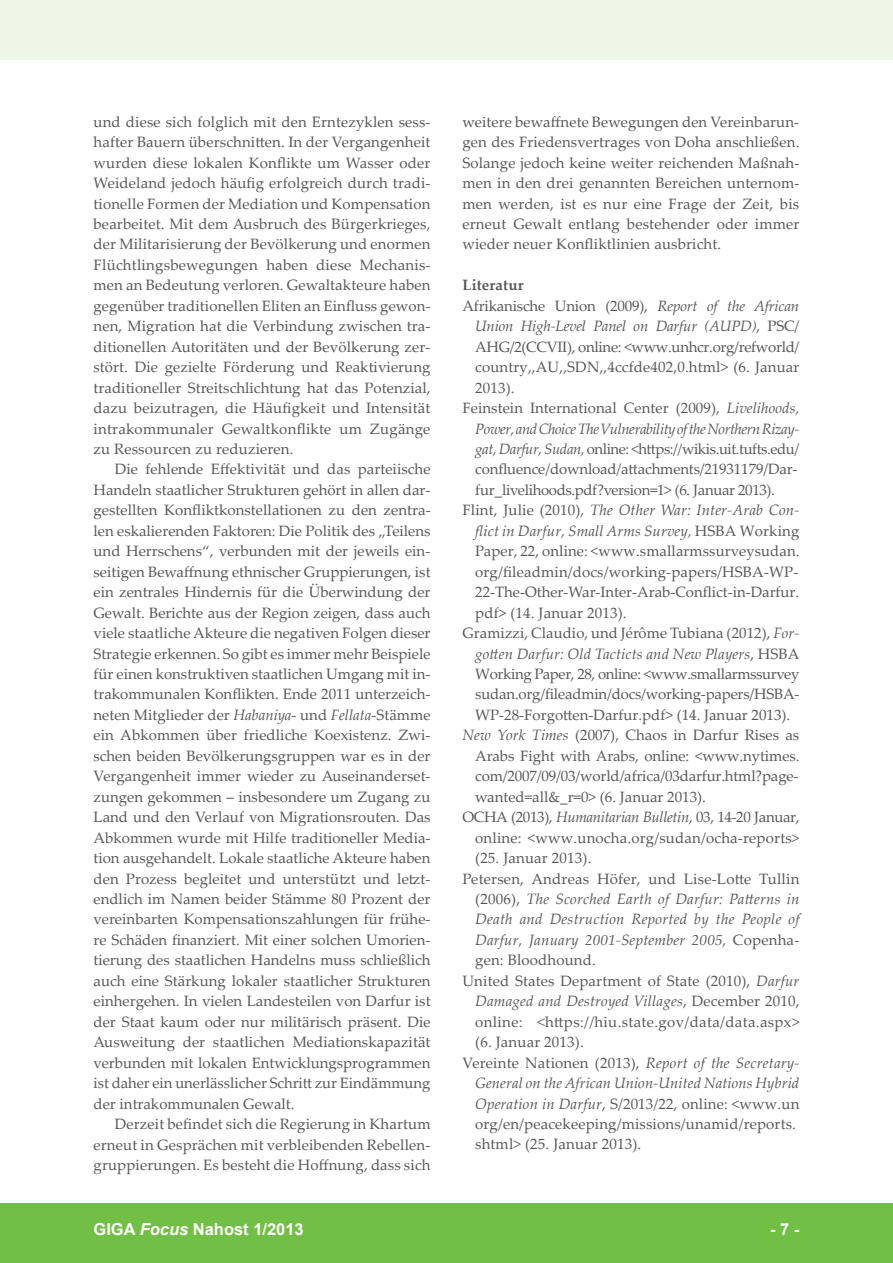
<style>
.page{position:relative;width:893px;height:1263px;background:#fff}
.page>*{position:absolute;margin:0;border:0;box-sizing:border-box;transform-origin:0 0}
.t1{font:700 16.5px "Arial";color:#fff}
.t2{font:15px/20.4px "Palatino Linotype";letter-spacing:.005em;color:#57585a;text-align:justify}
.t3{font:italic 15px "Palatino Linotype";letter-spacing:.01em;color:#57585a}
.t4{font:15px "Palatino Linotype";letter-spacing:-.025em;color:#57585a}
.t5{font:italic 15px "Palatino Linotype";letter-spacing:-.03em;color:#57585a}
.t6{font:15px "Palatino Linotype";letter-spacing:.025em;color:#57585a}
.t7{font:15px "Palatino Linotype";letter-spacing:-.02em;color:#57585a}
.t8{font:italic 15px "Palatino Linotype";letter-spacing:-.015em;color:#57585a}
.t9{font:700 15px "Palatino Linotype";letter-spacing:.01em;color:#57585a}
.s1{font-style:italic}
.s2{font-style:normal}
</style>
<div class="page">
<div style="left:0;top:1203px;width:893px;height:60px;background:#71bf44"></div>
<div style="left:0;top:0;width:893px;height:60px;background:#eff6e8"></div>
<p class="t2" style="left:94px;top:111px;width:339px">und diese sich folglich mit den Erntezyklen sess&shy;hafter Bauern überschnitten. In der Vergangenheit wurden diese lokalen Konflikte um Wasser oder Weideland jedoch häufig erfolgreich durch tradi&shy;tionelle Formen der Mediation und Kompensation bearbeitet. Mit dem Ausbruch des Bürgerkrieges, der Militarisierung der Bevölkerung und enormen Flüchtlingsbewegungen haben diese Mechanis&shy;men an Bedeutung verloren. Gewaltakteure haben gegenüber traditionellen Eliten an Einfluss gewon&shy;nen, Migration hat die Verbindung zwischen tra&shy;ditionellen Autoritäten und der Bevölkerung zer&shy;stört. Die gezielte Förderung und Reaktivierung traditioneller Streitschlichtung hat das Potenzial, dazu beizutragen, die Häufigkeit und Intensität intrakommunaler Gewaltkonflikte um Zugänge zu Ressourcen zu reduzieren.</p>
<p class="t2" style="left:94px;top:459px;width:339px;text-indent:21px">Die fehlende Effektivität und das parteiische Handeln staatlicher Strukturen gehört in allen dar&shy;gestellten Konfliktkonstellationen zu den zentra&shy;len eskalierenden Faktoren: Die Politik des „Teilens und Herrschens“, verbunden mit der jeweils ein&shy;seitigen Bewaffnung ethnischer Gruppierungen, ist ein zentrales Hindernis für die Überwindung der Gewalt. Berichte aus der Region zeigen, dass auch viele staatliche Akteure die negativen Folgen dieser Strategie erkennen. So gibt es immer mehr Beispiele für einen konstruktiven staatlichen Umgang mit in&shy;trakommunalen Konflikten. Ende 2011 unterzeich&shy;neten Mitglieder der <span class="s1">Habaniya</span>- und <span class="s1">Fellata</span>-Stämme ein Abkommen über friedliche Koexistenz. Zwi&shy;schen beiden Bevölkerungsgruppen war es in der Vergangenheit immer wieder zu Auseinanderset&shy;zungen gekommen – insbesondere um Zugang zu Land und den Verlauf von Migrationsrouten. Das Abkommen wurde mit Hilfe traditioneller Media&shy;tion ausgehandelt. Lokale staatliche Akteure haben den Prozess begleitet und unterstützt und letzt&shy;endlich im Namen beider Stämme 80 Prozent der vereinbarten Kompensationszahlungen für frühe&shy;re Schäden finanziert. Mit einer solchen Umorien&shy;tierung des staatlichen Handelns muss schließlich auch eine Stärkung lokaler staatlicher Strukturen einhergehen. In vielen Landesteilen von Darfur ist der Staat kaum oder nur militärisch präsent. Die Ausweitung der staatlichen Mediationskapazität verbunden mit lokalen Entwicklungsprogrammen ist daher ein unerlässlicher Schritt zur Eindämmung der intrakommunalen Gewalt.</p>
<p class="t2" style="left:94px;top:1113px;width:339px;text-indent:21px">Derzeit befindet sich die Regierung in Khartum erneut in Gesprächen mit verbleibenden Rebellen&shy;gruppierungen. Es besteht die Hoffnung, dass sich</p>
<p class="t2" style="left:462px;top:111px;width:339px">weitere bewaffnete Bewegungen den Vereinbarun&shy;gen des Friedensvertrages von Doha anschließen.<br>Solange jedoch keine weiter reichenden Maßnah&shy;men in den drei genannten Bereichen unternom&shy;men werden, ist es nur eine Frage der Zeit, bis erneut Gewalt entlang bestehender oder immer wieder neuer Konfliktlinien ausbricht.</p>
<p class="t9" style="left:462px;top:275px;width:63px">Literatur</p>
<p class="t2" style="left:462px;top:295px;width:338px">Afrikanische Union (2009), <span class="s1">Report of the African</span></p>
<p class="t8" style="left:475px;top:315px;width:326px">Union High-Level Panel on Darfur (AUPD)<span class="s2">, PSC/</span></p>
<p class="t7" style="left:475px;top:336px;width:326px">AHG/2(CCVII), online: &lt;www.unhcr.org/refworld/</p>
<p class="t2" style="left:475px;top:356px;width:326px">country,,AU,,SDN,,4ccfde402,0.html&gt; (6. Januar</p>
<p class="t2" style="left:475px;top:377px;width:41px">2013).</p>
<p class="t2" style="left:462px;top:397px;width:338px">Feinstein International Center (2009), <span class="s1">Livelihoods,</span></p>
<p class="t5" style="left:475px;top:418px;width:326px">Power,and Choice The Vulnerability of the Northern Rizay-</p>
<p class="t4" style="left:475px;top:438px;width:326px"><span class="s1">gat, Darfur, Sudan,</span> online: &lt;https://wikis.uit.tufts.edu/</p>
<p class="t2" style="left:475px;top:459px;width:324px">confluence/download/attachments/21931179/Dar-</p>
<p class="t4" style="left:475px;top:479px;width:301px">fur_livelihoods.pdf?version=1&gt; (6. Januar 2013).</p>
<p class="t3" style="left:462px;top:500px;width:338px"><span class="s2">Flint, Julie (2010),</span> The Other War: Inter-Arab Con-</p>
<p class="t3" style="left:475px;top:520px;width:326px">flict in Darfur, Small Arms Survey, <span class="s2">HSBA Working</span></p>
<p class="t2" style="left:475px;top:540px;width:326px">Paper, 22, online: &lt;www.smallarmssurveysudan.</p>
<p class="t2" style="left:475px;top:561px;width:325px">org/fileadmin/docs/working-papers/HSBA-WP-</p>
<p class="t2" style="left:475px;top:581px;width:326px">22-The-Other-War-Inter-Arab-Conflict-in-Darfur.</p>
<p class="t2" style="left:475px;top:602px;width:153px">pdf&gt; (14. Januar 2013).</p>
<p class="t2" style="left:462px;top:622px;width:338px">Gramizzi, Claudio, und Jérôme Tubiana (2012), <span class="s1">For-</span></p>
<p class="t3" style="left:475px;top:643px;width:326px">gotten Darfur: Old Tacticts and New Players<span class="s2">, HSBA</span></p>
<p class="t4" style="left:475px;top:663px;width:326px">Working Paper, 28, online: &lt;www.smallarmssurvey</p>
<p class="t2" style="left:475px;top:684px;width:326px">sudan.org/fileadmin/docs/working-papers/HSBA-</p>
<p class="t2" style="left:475px;top:704px;width:317px">WP-28-Forgotten-Darfur.pdf&gt; (14. Januar 2013).</p>
<p class="t2" style="left:462px;top:724px;width:338px"><span class="s1">New York Times</span> (2007), Chaos in Darfur Rises as</p>
<p class="t2" style="left:475px;top:745px;width:326px">Arabs Fight with Arabs, online: &lt;www.nytimes.</p>
<p class="t2" style="left:475px;top:765px;width:324px">com/2007/09/03/world/africa/03darfur.html?page-</p>
<p class="t2" style="left:475px;top:786px;width:232px">wanted=all&amp;_r=0&gt; (6. Januar 2013).</p>
<p class="t4" style="left:462px;top:806px;width:338px">OCHA (2013), <span class="s1">Humanitarian Bulletin</span>, 03, 14-20 Januar,</p>
<p class="t2" style="left:475px;top:827px;width:326px">online: &lt;www.unocha.org/sudan/ocha-reports&gt;</p>
<p class="t2" style="left:475px;top:847px;width:118px">(25. Januar 2013).</p>
<p class="t2" style="left:462px;top:868px;width:339px">Petersen, Andreas Höfer, und Lise-Lotte Tullin</p>
<p class="t3" style="left:475px;top:888px;width:326px"><span class="s2">(2006),</span> The Scorched Earth of Darfur: Patterns in</p>
<p class="t3" style="left:475px;top:909px;width:326px">Death and Destruction Reported by the People of</p>
<p class="t3" style="left:475px;top:929px;width:326px">Darfur, January 2001-September 2005, <span class="s2">Copenha-</span></p>
<p class="t2" style="left:475px;top:949px;width:122px">gen: Bloodhound.</p>
<p class="t2" style="left:462px;top:970px;width:338px">United States Department of State (2010), <span class="s1">Darfur</span></p>
<p class="t3" style="left:475px;top:990px;width:326px">Damaged and Destroyed Villages<span class="s2">, December 2010,</span></p>
<p class="t6" style="left:475px;top:1011px;width:326px">online: &lt;https://hiu.state.gov/data/data.aspx&gt;</p>
<p class="t2" style="left:475px;top:1031px;width:110px">(6. Januar 2013).</p>
<p class="t2" style="left:462px;top:1052px;width:339px">Vereinte Nationen (2013), <span class="s1">Report of the Secretary-</span></p>
<p class="t3" style="left:475px;top:1072px;width:326px">General on the African Union-United Nations Hybrid</p>
<p class="t2" style="left:475px;top:1093px;width:326px"><span class="s1">Operation in Darfur</span>, S/2013/22, online: &lt;www.un</p>
<p class="t2" style="left:475px;top:1113px;width:322px">org/en/peacekeeping/missions/unamid/reports.</p>
<p class="t2" style="left:475px;top:1133px;width:168px">shtml&gt; (25. Januar 2013).</p>
<p class="t1" style="left:94px;top:1218px;width:212px">GIGA <span class="s1">Focus</span> Nahost 1/2013</p>
<p class="t1" style="left:770px;top:1218px;width:31px">- 7 -</p>
</div>
